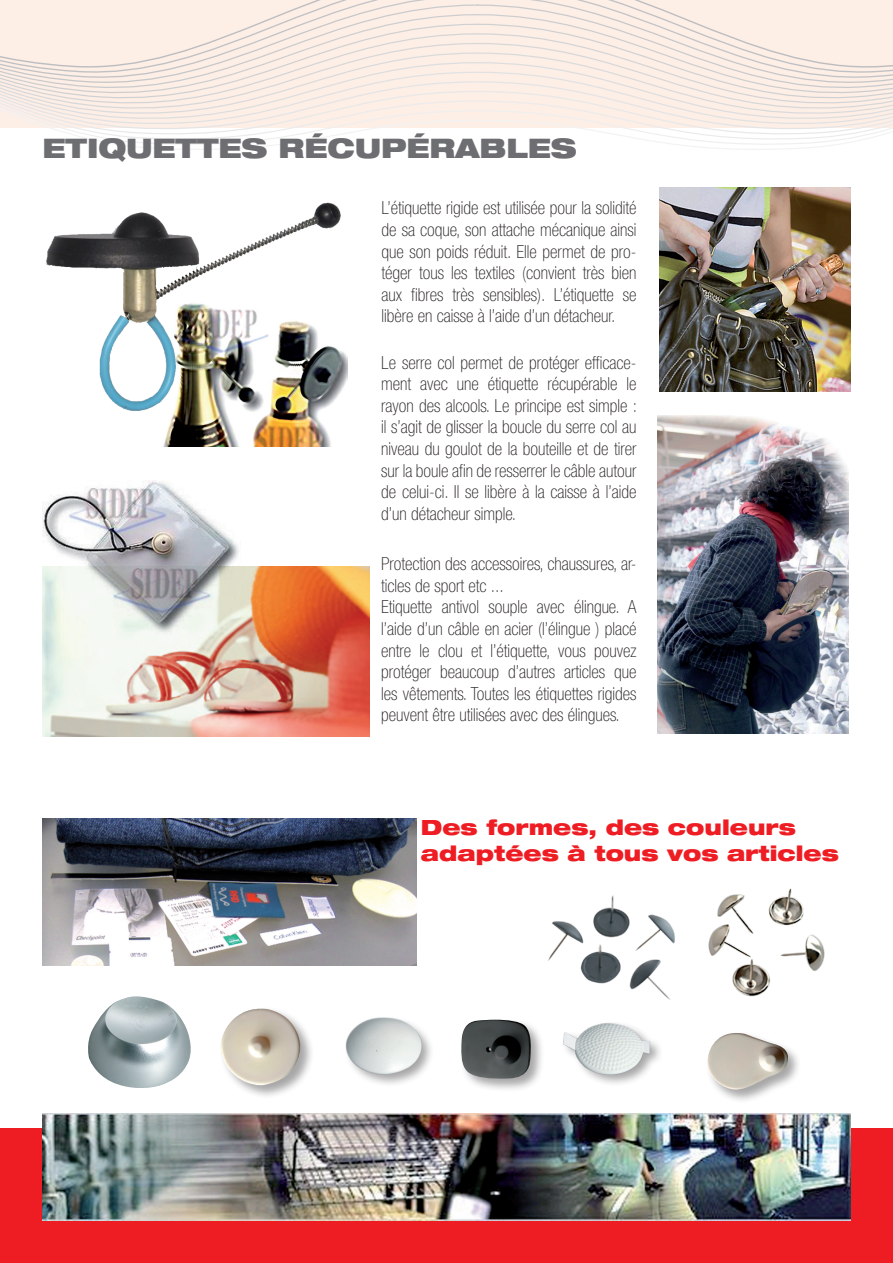
<style>
.page{position:relative;width:893px;height:1263px;background:#fff}
.page>*{position:absolute;margin:0;border:0;box-sizing:border-box;transform-origin:0 0}
.t1{font:900 expanded 27px "Helvetica Neue";color:#6d6e71}
.t2{font:900 expanded 21px/25.2px "Helvetica Neue";color:#ee1d23}
.t3{font:100 condensed 18px/21.6px "Helvetica Neue";color:#231f20;text-align:justify}
</style>
<div class="page">
<div style="left:0;top:1129px;width:893px;height:134px;background:#ee1d23"></div>
<svg style="left:0;top:0;width:476px;height:150px;background:#f8ede7"></svg>
<svg style="left:476px;top:0;width:417px;height:150px;background:#f8ede7"></svg>
<img style="left:43px;top:567px;width:326px;height:169px">
<img style="left:659px;top:187px;width:191px;height:204px">
<img style="left:43px;top:818px;width:373px;height:148px">
<img style="left:708px;top:888px;width:117px;height:109px">
<img style="left:548px;top:895px;width:127px;height:105px">
<div style="left:561px;top:1020px;width:114px;height:92px;background:#231f20;opacity:.4"></div>
<img style="left:578px;top:1021px;width:74px;height:55px">
<img style="left:345px;top:1017px;width:81px;height:61px">
<div style="left:218px;top:1006px;width:121px;height:125px;background:#231f20;opacity:.4"></div>
<img style="left:218px;top:1009px;width:84px;height:77px">
<div style="left:459px;top:1017px;width:119px;height:95px;background:#231f20;opacity:.4"></div>
<img style="left:461px;top:1020px;width:71px;height:59px">
<div style="left:705px;top:1031px;width:110px;height:101px;background:#231f20;opacity:.4"></div>
<img style="left:707px;top:1033px;width:81px;height:57px">
<img style="left:43px;top:1113px;width:807px;height:107px">
<img style="left:657px;top:415px;width:191px;height:319px">
<img style="left:88px;top:996px;width:103px;height:92px">
<img style="left:163px;top:354px;width:184px;height:92px">
<img style="left:43px;top:480px;width:198px;height:154px">
<img style="left:45px;top:202px;width:300px;height:213px">
<h1 class="t1" style="left:43px;top:131px;width:536px">ETIQUETTES RÉCUPÉRABLES</h1>
<p class="t3" style="left:381px;top:197px;width:257px">L’étiquette rigide est utilisée pour la solidité de sa coque, son attache mécanique ainsi que son poids réduit. Elle permet de pro&shy;téger tous les textiles (convient très bien aux fibres très sensibles). L’étiquette se libère en caisse à l’aide d’un détacheur.</p>
<p class="t3" style="left:381px;top:351px;width:257px">Le serre col permet de protéger efficace&shy;ment avec une étiquette récupérable le rayon des alcools. Le principe est simple : il s’agit de glisser la boucle du serre col au niveau du goulot de la bouteille et de tirer sur la boule afin de resserrer le câble autour de celui-ci. Il se libère à la caisse à l’aide d’un détacheur simple.</p>
<p class="t3" style="left:381px;top:553px;width:257px;text-align:left">Protection des accessoires, chaussures, ar&shy;ticles de sport etc ...<br>Etiquette antivol souple avec élingue. A l’aide d’un câble en acier (l’élingue ) placé entre le clou et l’étiquette, vous pouvez protéger beaucoup d’autres articles que les vêtements. Toutes les étiquettes rigides peuvent être utilisées avec des élingues.</p>
<p class="t2" style="left:421px;top:814px;width:420px">Des formes, des couleurs adaptées à tous vos articles</p>
</div>
